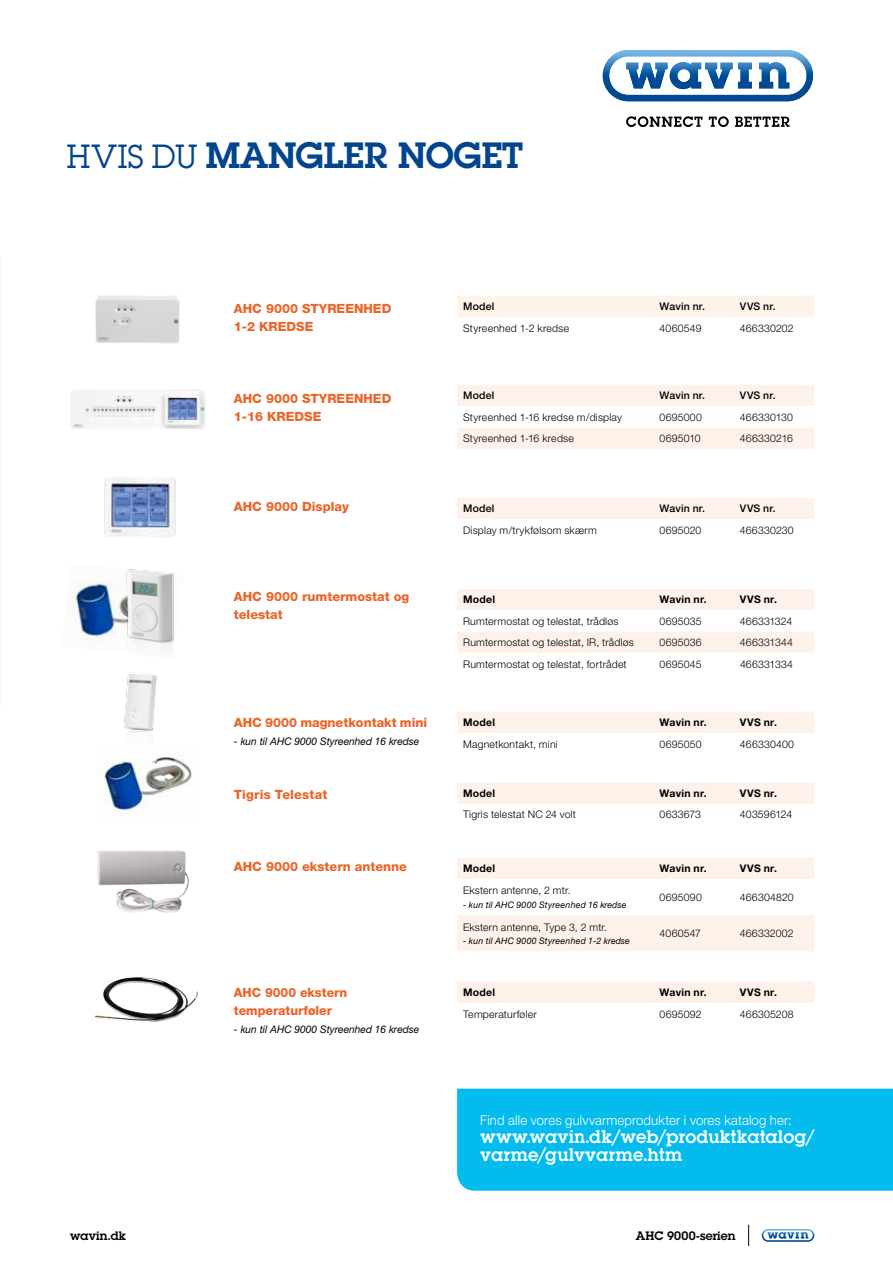
<style>
.page{position:relative;width:893px;height:1263px;background:#fff}
.page>*{position:absolute;margin:0;border:0;box-sizing:border-box;transform-origin:0 0}
.t1{font:600 35.7px "Lubalin Graph Std";color:#00458e}
.t2{font:16.5px/18px "Lubalin Demi";letter-spacing:.005em;color:#fff}
.t3{font:300 13.5px "Helvetica Neue";letter-spacing:.01em;color:#fff}
.t4{font:800 12.75px/18px "Helvetica Neue";color:#ec6428}
.t5{font:600 12px "Lubalin Graph Std";letter-spacing:.01em;color:#000}
.t6{font:300 10.5px "Helvetica Neue";letter-spacing:.02em;color:#000}
.t7{font:700 10.5px "Helvetica Neue LT Std";letter-spacing:.025em;color:#000}
.t8{font:italic 10.5px "Helvetica Neue";color:#000}
.t9{font:500 10.5px "Helvetica Neue LT Std";letter-spacing:.02em;color:#000}
.t10{font:italic 9px "Helvetica Neue";letter-spacing:.025em;color:#000}
.s1{font-family:"Lubalin";font-weight:400;font-size:30px}
</style>
<div class="page">
<img style="left:65px;top:581px;width:57px;height:67px">
<div style="left:457px;top:1089px;width:436px;height:102px;background:#04bbee"></div>
<svg style="left:762px;top:1229px;width:52px;height:13px"></svg>
<svg style="left:748px;top:1225px;width:1px;height:21px"></svg>
<svg style="left:626px;top:116px;width:76px;height:11px"></svg>
<svg style="left:709px;top:116px;width:20px;height:11px"></svg>
<svg style="left:735px;top:117px;width:54px;height:10px"></svg>
<svg style="left:603px;top:50px;width:210px;height:51px"></svg>
<img style="left:122px;top:977px;width:15px;height:2px">
<img style="left:114px;top:979px;width:23px;height:4px">
<svg style="left:457px;top:858px;width:357px;height:93px"></svg>
<svg style="left:457px;top:782px;width:357px;height:22px;background:#fef1e9"></svg>
<div style="left:457px;top:982px;width:357px;height:21px;background:#fef1e9"></div>
<img style="left:124px;top:673px;width:34px;height:60px">
<img style="left:97px;top:850px;width:92px;height:63px">
<img style="left:104px;top:477px;width:72px;height:60px">
<img style="left:70px;top:389px;width:136px;height:40px">
<img style="left:122px;top:569px;width:52px;height:80px">
<svg style="left:457px;top:589px;width:357px;height:64px"></svg>
<img style="left:101px;top:755px;width:91px;height:59px">
<div style="left:457px;top:712px;width:357px;height:21px;background:#fef1e9"></div>
<div style="left:457px;top:498px;width:357px;height:21px;background:#fef1e9"></div>
<svg style="left:457px;top:385px;width:357px;height:64px"></svg>
<img style="left:95px;top:296px;width:85px;height:47px">
<div style="left:457px;top:296px;width:357px;height:21px;background:#fef3e8"></div>
<h1 class="t1" style="left:67px;top:131px;width:458px"><span class="s1">HVIS DU</span> MANGLER NOGET</h1>
<p class="t4" style="left:234px;top:299px;width:159px">AHC 9000 STYREENHED<br>1-2 KREDSE</p>
<p class="t9" style="left:463px;top:300px;width:33px">Model</p>
<p class="t9" style="left:660px;top:300px;width:47px">Wavin nr.</p>
<p class="t9" style="left:740px;top:300px;width:37px">VVS nr.</p>
<p class="t6" style="left:463px;top:321px;width:107px">Styreenhed 1-2 kredse</p>
<p class="t6" style="left:660px;top:321px;width:44px">4060549</p>
<p class="t6" style="left:740px;top:321px;width:55px">466330202</p>
<p class="t4" style="left:234px;top:389px;width:159px">AHC 9000 STYREENHED<br>1-16 KREDSE</p>
<p class="t9" style="left:463px;top:389px;width:33px">Model</p>
<p class="t9" style="left:660px;top:389px;width:47px">Wavin nr.</p>
<p class="t9" style="left:740px;top:389px;width:37px">VVS nr.</p>
<p class="t6" style="left:463px;top:411px;width:160px">Styreenhed 1-16 kredse m/display</p>
<p class="t6" style="left:660px;top:411px;width:44px">0695000</p>
<p class="t6" style="left:740px;top:411px;width:55px">466330130</p>
<p class="t6" style="left:463px;top:432px;width:112px">Styreenhed 1-16 kredse</p>
<p class="t6" style="left:660px;top:432px;width:43px">0695010</p>
<p class="t6" style="left:740px;top:432px;width:54px">466330216</p>
<p class="t4" style="left:234px;top:497px;width:117px">AHC 9000 Display</p>
<p class="t9" style="left:463px;top:502px;width:33px">Model</p>
<p class="t9" style="left:660px;top:502px;width:47px">Wavin nr.</p>
<p class="t9" style="left:740px;top:502px;width:37px">VVS nr.</p>
<p class="t6" style="left:463px;top:524px;width:135px">Display m/trykfølsom skærm</p>
<p class="t6" style="left:660px;top:524px;width:43px">0695020</p>
<p class="t6" style="left:740px;top:524px;width:55px">466330230</p>
<p class="t4" style="left:234px;top:587px;width:177px">AHC 9000 rumtermostat og telestat</p>
<p class="t7" style="left:463px;top:593px;width:34px">Model</p>
<p class="t7" style="left:660px;top:593px;width:49px">Wavin nr.</p>
<p class="t7" style="left:740px;top:593px;width:38px">VVS nr.</p>
<p class="t6" style="left:463px;top:615px;width:157px">Rumtermostat og telestat, trådløs</p>
<p class="t6" style="left:660px;top:615px;width:44px">0695035</p>
<p class="t6" style="left:740px;top:615px;width:54px">466331324</p>
<p class="t6" style="left:463px;top:636px;width:172px">Rumtermostat og telestat, IR, trådløs</p>
<p class="t6" style="left:660px;top:636px;width:44px">0695036</p>
<p class="t6" style="left:740px;top:636px;width:54px">466331344</p>
<p class="t6" style="left:463px;top:657px;width:165px">Rumtermostat og telestat, fortrådet</p>
<p class="t6" style="left:660px;top:657px;width:44px">0695045</p>
<p class="t6" style="left:740px;top:657px;width:54px">466331334</p>
<p class="t4" style="left:234px;top:713px;width:195px">AHC 9000 magnetkontakt mini</p>
<p class="t8" style="left:234px;top:734px;width:187px">- kun til AHC 9000 Styreenhed 16 kredse</p>
<p class="t7" style="left:463px;top:716px;width:34px">Model</p>
<p class="t7" style="left:660px;top:716px;width:49px">Wavin nr.</p>
<p class="t7" style="left:740px;top:716px;width:38px">VVS nr.</p>
<p class="t6" style="left:463px;top:737px;width:96px">Magnetkontakt, mini</p>
<p class="t6" style="left:660px;top:737px;width:44px">0695050</p>
<p class="t6" style="left:740px;top:737px;width:56px">466330400</p>
<p class="t4" style="left:234px;top:785px;width:95px">Tigris Telestat</p>
<p class="t7" style="left:463px;top:787px;width:34px">Model</p>
<p class="t7" style="left:660px;top:787px;width:49px">Wavin nr.</p>
<p class="t7" style="left:740px;top:787px;width:38px">VVS nr.</p>
<p class="t6" style="left:463px;top:808px;width:114px">Tigris telestat NC 24 volt</p>
<p class="t6" style="left:660px;top:808px;width:43px">0633673</p>
<p class="t6" style="left:740px;top:808px;width:54px">403596124</p>
<p class="t4" style="left:234px;top:857px;width:175px">AHC 9000 ekstern antenne</p>
<p class="t7" style="left:463px;top:862px;width:34px">Model</p>
<p class="t7" style="left:660px;top:862px;width:49px">Wavin nr.</p>
<p class="t7" style="left:740px;top:862px;width:38px">VVS nr.</p>
<p class="t6" style="left:463px;top:884px;width:109px">Ekstern antenne, 2 mtr.</p>
<p class="t10" style="left:463px;top:899px;width:165px">- kun til AHC 9000 Styreenhed 16 kredse</p>
<p class="t6" style="left:660px;top:891px;width:44px">0695090</p>
<p class="t6" style="left:740px;top:891px;width:55px">466304820</p>
<p class="t6" style="left:463px;top:920px;width:146px">Ekstern antenne, Type 3, 2 mtr.</p>
<p class="t10" style="left:463px;top:935px;width:168px">- kun til AHC 9000 Styreenhed 1-2 kredse</p>
<p class="t6" style="left:660px;top:927px;width:43px">4060547</p>
<p class="t6" style="left:740px;top:927px;width:55px">466332002</p>
<p class="t4" style="left:234px;top:983px;width:115px">AHC 9000 ekstern temperaturføler</p>
<p class="t8" style="left:234px;top:1022px;width:187px">- kun til AHC 9000 Styreenhed 16 kredse</p>
<p class="t7" style="left:463px;top:986px;width:34px">Model</p>
<p class="t7" style="left:660px;top:986px;width:49px">Wavin nr.</p>
<p class="t7" style="left:740px;top:986px;width:38px">VVS nr.</p>
<p class="t6" style="left:463px;top:1008px;width:75px">Temperaturføler</p>
<p class="t6" style="left:660px;top:1008px;width:44px">0695092</p>
<p class="t6" style="left:740px;top:1008px;width:55px">466305208</p>
<p class="t3" style="left:480px;top:1112px;width:313px">Find alle vores gulvvarmeprodukter i vores katalog her:</p>
<h2 class="t2" style="left:480px;top:1127px;width:336px">www.wavin.dk/web/produktkatalog/ varme/gulvvarme.htm</h2>
<p class="t5" style="left:70px;top:1227px;width:57px">wavin.dk</p>
<p class="t5" style="left:636px;top:1227px;width:101px">AHC 9000-serien</p>
</div>
